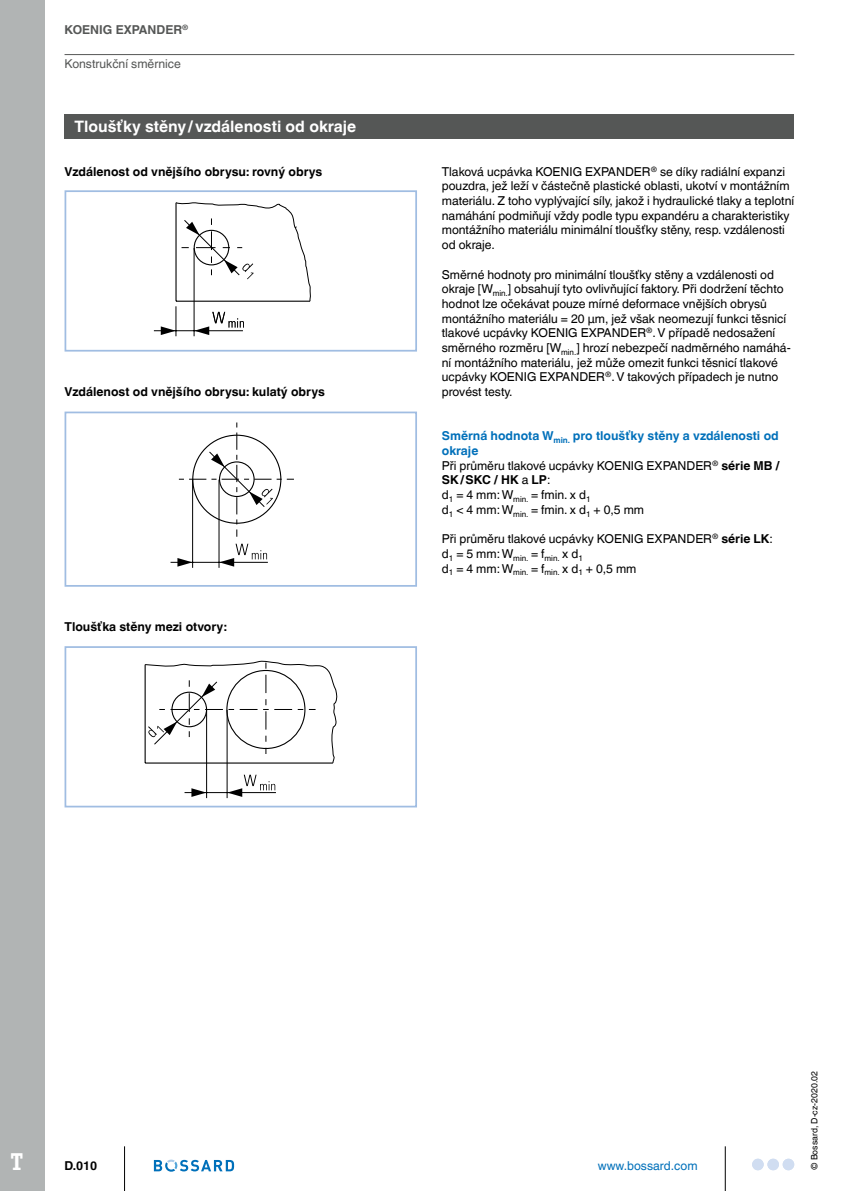
<style>
.page{position:relative;width:844px;height:1191px;background:#fff}
.page>*{position:absolute;margin:0;border:0;box-sizing:border-box;transform-origin:0 0}
.t1{font:700 24.5px "Officina Ser ITC Std";color:#fff}
.t2{font:700 15.75px "Helvetica World";color:#fff}
.t3{font:12.25px/14.7px "Helvetica World";color:#000}
.t4{font:700 12.25px "Helvetica World";color:#000}
.t5{font:12.25px "Helvetica World";color:#555756}
.t6{font:700 12.25px "Helvetica World";color:#555756}
.t7{font:12.25px "Helvetica World";color:#0070ba}
.t8{font:8.75px "Helvetica World";color:#000}
.s1{font-weight:700;color:#0070ba}
.s2{font-weight:700}
</style>
<div class="page">
<div style="left:0;top:0;width:45px;height:1191px;background:#b1b4b4"></div>
<div style="left:782px;top:1158px;width:12px;height:12px;background:#d0ddf1;border-radius:50%"></div>
<div style="left:767px;top:1158px;width:11px;height:12px;background:#d0ddf1;border-radius:50%"></div>
<div style="left:752px;top:1158px;width:11px;height:12px;background:#d0ddf1;border-radius:50%"></div>
<hr style="left:724px;top:1146px;width:1px;height:45px;background:#000">
<hr style="left:124px;top:1146px;width:1px;height:45px;background:#000">
<svg style="left:154px;top:1159px;width:80px;height:12px"></svg>
<hr style="left:64px;top:54px;width:730px;height:1px;background:#555756">
<div style="left:64px;top:114px;width:730px;height:25px;background:#555756"></div>
<div style="left:64px;top:646px;width:353px;height:161px;border:2px solid #a0bde2"></div>
<div style="left:64px;top:190px;width:353px;height:161px;border:2px solid #a0bde2"></div>
<hr style="left:194px;top:248px;width:1px;height:88px;background:#000">
<hr style="left:175px;top:306px;width:1px;height:30px;background:#000">
<hr style="left:154px;top:330px;width:89px;height:1px;background:#000">
<svg style="left:161px;top:326px;width:15px;height:9px"></svg>
<svg style="left:194px;top:312px;width:50px;height:23px"></svg>
<svg style="left:175px;top:202px;width:136px;height:100px"></svg>
<div style="left:64px;top:411px;width:353px;height:176px;border:2px solid #a0bde2"></div>
<hr style="left:218px;top:479px;width:1px;height:89px;background:#000">
<hr style="left:192px;top:479px;width:1px;height:89px;background:#000">
<hr style="left:170px;top:562px;width:98px;height:1px;background:#000">
<svg style="left:177px;top:558px;width:15px;height:8px"></svg>
<svg style="left:219px;top:544px;width:48px;height:22px"></svg>
<svg style="left:179px;top:422px;width:115px;height:115px"></svg>
<svg style="left:144px;top:660px;width:194px;height:139px"></svg>
<p class="t6" style="left:64px;top:22px;width:125px">KOENIG EXPANDER<sup>®</sup></p>
<p class="t5" style="left:64px;top:57px;width:118px">Konstrukční směrnice</p>
<p class="t2" style="left:74px;top:118px;width:283px">Tloušťky stěny/vzdálenosti od okraje</p>
<p class="t4" style="left:64px;top:164px;width:259px">Vzdálenost od vnějšího obrysu: rovný obrys</p>
<p class="t4" style="left:64px;top:385px;width:262px">Vzdálenost od vnějšího obrysu: kulatý obrys</p>
<p class="t4" style="left:64px;top:620px;width:164px">Tloušťka stěny mezi otvory:</p>
<p class="t3" style="left:441px;top:164px;width:354px">Tlaková ucpávka KOENIG EXPANDER<sup>®</sup> se díky radiální expanzi pouzdra, jež leží v částečně plastické oblasti, ukotví v montážním materiálu. Z toho vyplývající síly, jakož i hydraulické tlaky a teplotní namáhání podmiňují vždy podle typu expandéru a charakteristiky montážního materiálu minimální tloušťky stěny, resp. vzdálenosti od okraje.</p>
<p class="t3" style="left:441px;top:267px;width:350px">Směrné hodnoty pro minimální tloušťky stěny a vzdálenosti od okraje [W<sub>min.</sub>] obsahují tyto ovlivňující faktory. Při dodržení těchto hodnot lze očekávat pouze mírné deformace vnějších obrysů montážního materiálu = 20 µm, jež však neomezují funkci těsnicí tlakové ucpávky KOENIG EXPANDER<sup>®</sup>. V případě nedosažení směrného rozměru [W<sub>min.</sub>] hrozí nebezpečí nadměrného namáhá&shy;ní montážního materiálu, jež může omezit funkci těsnicí tlakové ucpávky KOENIG EXPANDER<sup>®</sup>. V takových případech je nutno provést testy.</p>
<p class="t3" style="left:441px;top:429px;width:339px"><span class="s1">Směrná hodnota W</span><sub>min.</sub> <span class="s1">pro tloušťky stěny a vzdálenosti od okraje<br></span>Při průměru tlakové ucpávky KOENIG EXPANDER<sup>®</sup> <span class="s2">série MB /<br>SK/SKC / HK</span> a <span class="s2">LP</span>:<br>d<sub>1</sub> = 4 mm: W<sub>min.</sub> = fmin. x d<sub>1<br></sub>d<sub>1</sub> &lt; 4 mm: W<sub>min.</sub> = fmin. x d<sub>1</sub> + 0,5 mm</p>
<p class="t3" style="left:441px;top:531px;width:332px">Při průměru tlakové ucpávky KOENIG EXPANDER<sup>®</sup> <span class="s2">série LK</span>: d<sub>1</sub> = 5 mm: W<sub>min.</sub> = f<sub>min.</sub> x d<sub>1<br></sub>d<sub>1</sub> = 4 mm: W<sub>min.</sub> = f<sub>min.</sub> x d<sub>1</sub> + 0,5 mm</p>
<h1 class="t1" style="left:11px;top:1146px;width:13px">T</h1>
<p class="t4" style="left:64px;top:1158px;width:34px">D.010</p>
<p class="t7" style="left:597px;top:1158px;width:101px">www.bossard.com</p>
<p class="t8" style="left:809px;top:1170px;width:100px;rotate:-90deg">© Bossard, D-cz-2020.02</p>
</div>
